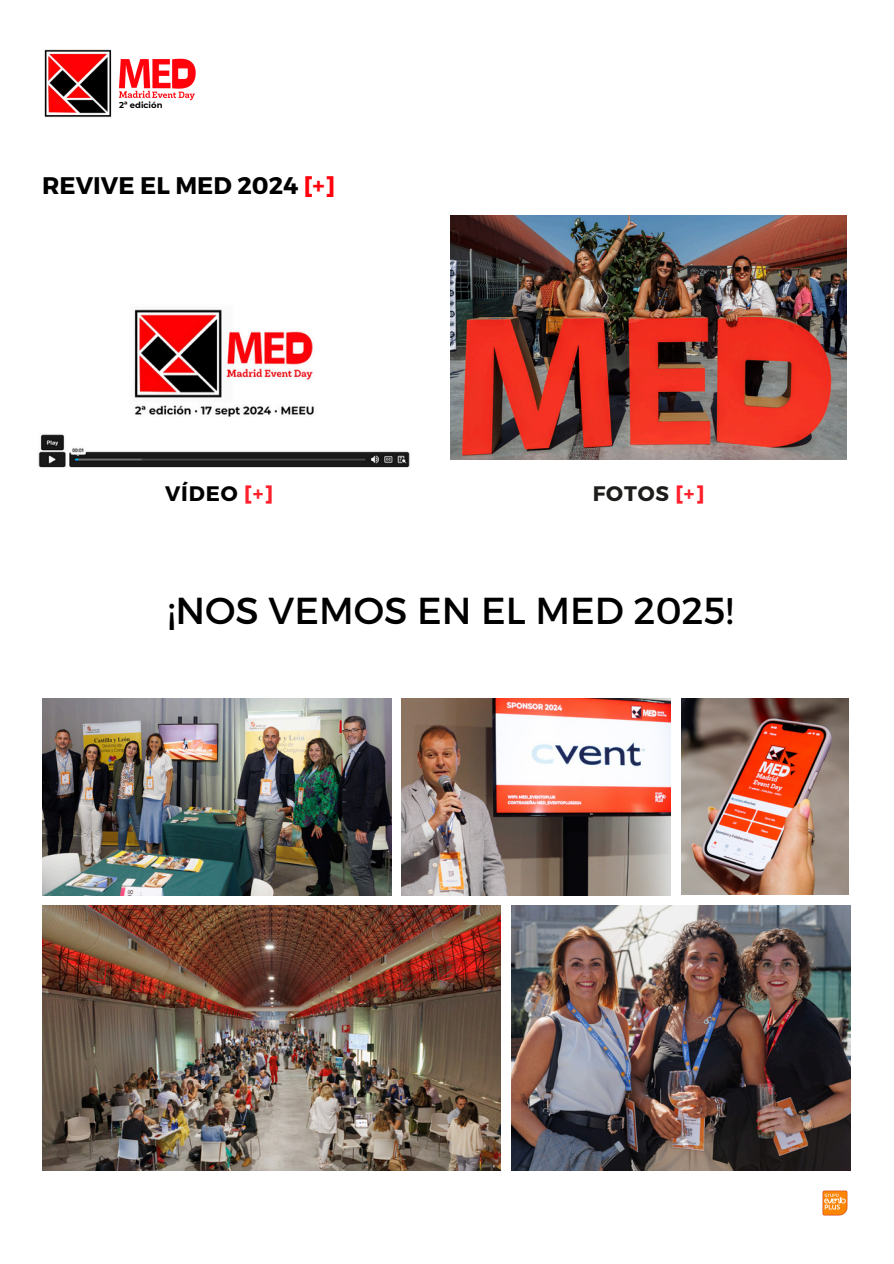
<style>
.page{position:relative;width:894px;height:1264px;background:#fff}
.page>*{position:absolute;margin:0;border:0;box-sizing:border-box;transform-origin:0 0}
.t1{font:37.5px "Montserrat";color:#000}
.t2{font:700 24px "Montserrat";color:#000}
.t3{font:700 21px "Montserrat";letter-spacing:.04em;color:#1d1d1b}
.t4{font:700 21px "Montserrat";letter-spacing:.04em;color:#000}
.t5{font:700 8.4px "Montserrat";color:#000}
.s1{color:#ff020c}
.s2{color:#ff202c}
</style>
<div class="page">
<img style="left:44px;top:49px;width:68px;height:69px">
<img style="left:119px;top:58px;width:77px;height:31px">
<img style="left:118px;top:86px;width:45px;height:12px">
<img style="left:149px;top:89px;width:46px;height:12px">
<img style="left:822px;top:1190px;width:25px;height:25px">
<img style="left:450px;top:215px;width:396px;height:244px">
<img style="left:38px;top:309px;width:372px;height:159px">
<img style="left:401px;top:698px;width:269px;height:197px">
<img style="left:42px;top:698px;width:349px;height:197px">
<img style="left:681px;top:698px;width:167px;height:196px">
<img style="left:42px;top:905px;width:458px;height:265px">
<img style="left:511px;top:905px;width:339px;height:265px">
<p class="t5" style="left:119px;top:100px;width:45px">2ª edición</p>
<p class="t2" style="left:42px;top:170px;width:294px">REVIVE EL MED 2024 <span class="s1">[+]</span></p>
<p class="t4" style="left:165px;top:479px;width:110px">VÍDEO <span class="s2">[+]</span></p>
<p class="t3" style="left:592px;top:479px;width:113px">FOTOS <span class="s2">[+]</span></p>
<p class="t1" style="left:167px;top:586px;width:567px">¡NOS VEMOS EN EL MED 2025!</p>
</div>
